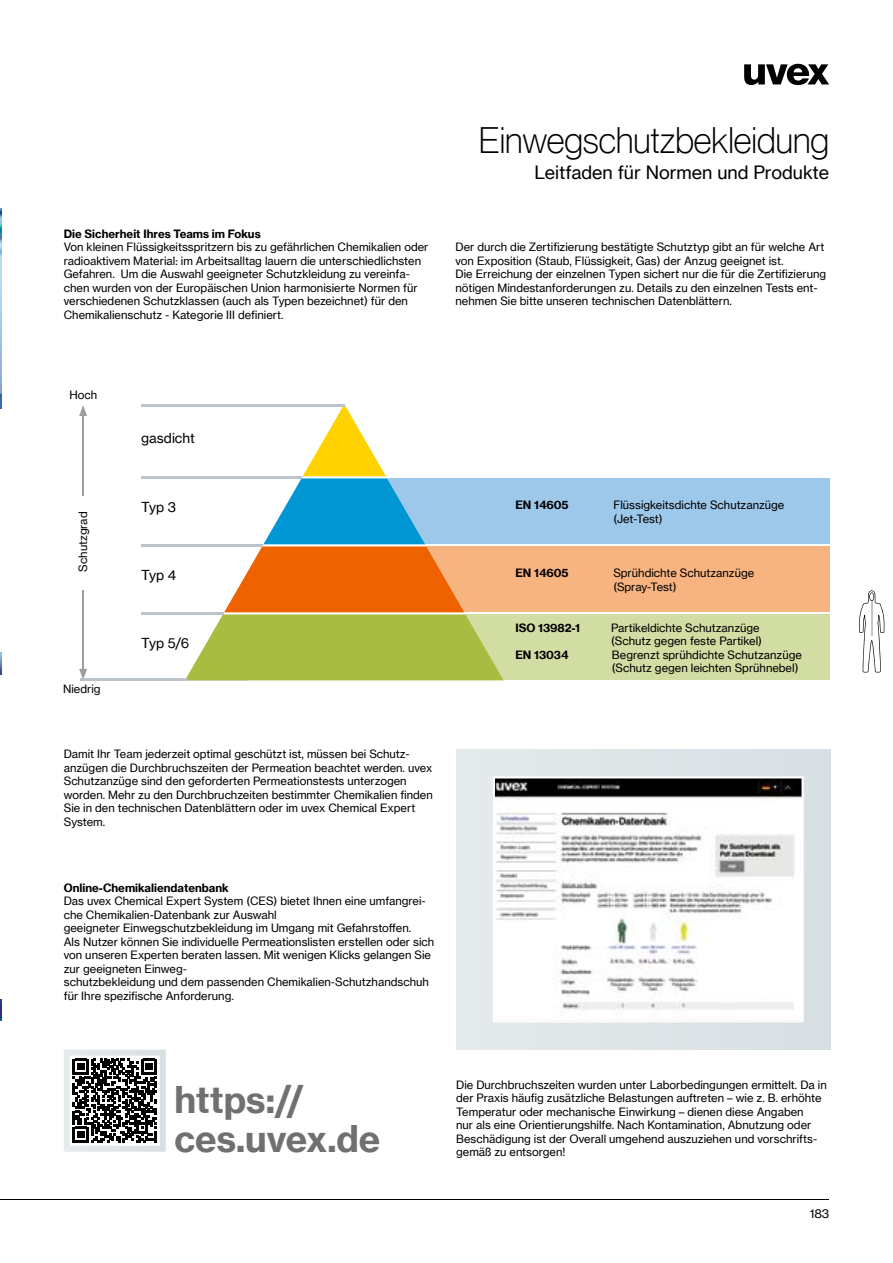
<style>
.page{position:relative;width:893px;height:1263px;background:#fff}
.page>*{position:absolute;margin:0;border:0;box-sizing:border-box;transform-origin:0 0}
.t1{font:36px "N Haas Grotesk DS Pro 35 X Lt";color:#000}
.t2{font:36px/39px "N Haas Grotesk TX Pro 75 Bd";color:#6f7070}
.t3{font:18px "N Haas Grotesk TX Pro 55 Rg";color:#000}
.t4{font:13.5px "N Haas Grotesk TX Pro 55 Rg";color:#000}
.t5{font:12px "N Haas Grotesk TX Pro 55 Rg";color:#000}
.t6{font:11.25px/13.5px "N Haas Grotesk TX Pro 55 Rg";color:#000}
.t7{font:11.25px "N Haas Grotesk TX Pro 75 Bd";color:#000}
</style>
<div class="page">
<hr style="left:141px;top:612px;width:170px;height:2px;background:#bdc3ca">
<hr style="left:141px;top:544px;width:170px;height:2px;background:#bdc3ca">
<div style="left:344px;top:614px;width:486px;height:66px;background:#d2dda3"></div>
<div style="left:344px;top:546px;width:486px;height:66px;background:#f8b480"></div>
<div style="left:344px;top:478px;width:486px;height:66px;background:#9ec8ea"></div>
<svg style="left:185px;top:405px;width:318px;height:275px"></svg>
<hr style="left:141px;top:613px;width:83px;height:2px;background:#bdc3ca">
<hr style="left:141px;top:476px;width:161px;height:3px;background:#bdc3ca">
<hr style="left:141px;top:404px;width:204px;height:2px;background:#bdc3ca">
<hr style="left:82px;top:414px;width:2px;height:257px;background:#9d9e9e">
<svg style="left:79px;top:669px;width:8px;height:9px"></svg>
<svg style="left:79px;top:405px;width:8px;height:11px"></svg>
<div style="left:77px;top:496px;width:13px;height:93px;background:#fff"></div>
<img style="left:0;top:208px;width:1px;height:200px">
<svg style="left:0;top:653px;width:1px;height:21px"></svg>
<svg style="left:0;top:999px;width:1px;height:21px"></svg>
<svg style="left:744px;top:64px;width:85px;height:21px"></svg>
<hr style="left:0;top:1199px;width:829px;height:1px;background:#000">
<hr style="left:80px;top:678px;width:106px;height:3px;background:#bdc3ca">
<div style="left:456px;top:749px;width:374px;height:300px;background:#e0e6e8"></div>
<svg style="left:493px;top:776px;width:311px;height:246px;background:#dfdfdf"></svg>
<hr style="left:141px;top:544px;width:33px;height:3px;background:#bdc3ca">
<svg style="left:64px;top:1049px;width:102px;height:103px"></svg>
<svg style="left:859px;top:590px;width:25px;height:82px"></svg>
<hr style="left:871px;top:600px;width:1px;height:35px;background:#c5c7c7">
<h1 class="t1" style="left:479px;top:120px;width:352px">Einwegschutzbekleidung</h1>
<h2 class="t3" style="left:535px;top:161px;width:296px">Leitfaden für Normen und Produkte</h2>
<p class="t7" style="left:64px;top:227px;width:198px">Die Sicherheit Ihres Teams im Fokus</p>
<p class="t6" style="left:64px;top:241px;width:366px">Von kleinen Flüssigkeitsspritzern bis zu gefährlichen Chemikalien oder radioaktivem Material: im Arbeitsalltag lauern die unterschiedlichsten Gefahren. Um die Auswahl geeigneter Schutzkleidung zu vereinfa&shy;chen wurden von der Europäischen Union harmonisierte Normen für verschiedenen Schutzklassen (auch als Typen bezeichnet) für den Chemikalienschutz - Kategorie III definiert.</p>
<p class="t6" style="left:455px;top:241px;width:372px">Der durch die Zertifizierung bestätigte Schutztyp gibt an für welche Art von Exposition (Staub, Flüssigkeit, Gas) der Anzug geeignet ist.<br>Die Erreichung der einzelnen Typen sichert nur die für die Zertifizierung nötigen Mindestanforderungen zu. Details zu den einzelnen Tests ent&shy;nehmen Sie bitte unseren technischen Datenblättern.</p>
<p class="t6" style="left:70px;top:388px;width:29px">Hoch</p>
<p class="t6" style="left:76px;top:571px;width:61px;rotate:-90deg">Schutzgrad</p>
<p class="t6" style="left:63px;top:682px;width:39px">Niedrig</p>
<p class="t4" style="left:141px;top:430px;width:55px">gasdicht</p>
<p class="t4" style="left:141px;top:498px;width:36px">Typ 3</p>
<p class="t4" style="left:141px;top:566px;width:36px">Typ 4</p>
<p class="t4" style="left:141px;top:634px;width:50px">Typ 5/6</p>
<p class="t6" style="left:64px;top:747px;width:371px">Damit Ihr Team jederzeit optimal geschützt ist, müssen bei Schutz&shy;anzügen die Durchbruchszeiten der Permeation beachtet werden. uvex Schutzanzüge sind den geforderten Permeationstests unterzogen worden. Mehr zu den Durchbruchzeiten bestimmter Chemikalien finden Sie in den technischen Datenblättern oder im uvex Chemical Expert System.</p>
<p class="t7" style="left:64px;top:881px;width:167px">Online-Chemikaliendatenbank</p>
<p class="t6" style="left:64px;top:894px;width:372px">Das uvex Chemical Expert System (CES) bietet Ihnen eine umfangrei&shy;che Chemikalien-Datenbank zur Auswahl<br>geeigneter Einwegschutzbekleidung im Umgang mit Gefahrstoffen.<br>Als Nutzer können Sie individuelle Permeationslisten er stellen oder sich von unseren Experten beraten lassen. Mit wenigen Klicks gelangen Sie zur geeigneten Einweg-<br>schutzbekleidung und dem passenden Chemikalien- Schutzhandschuh für Ihre spezifische Anforderung.</p>
<p class="t7" style="left:515px;top:498px;width:55px">EN 14605</p>
<p class="t6" style="left:613px;top:498px;width:173px">Flüssigkeitsdichte Schutzanzüge (Jet-Test)</p>
<p class="t7" style="left:515px;top:566px;width:55px">EN 14605</p>
<p class="t6" style="left:613px;top:566px;width:142px">Sprühdichte Schutzanzüge (Spray-Test)</p>
<p class="t7" style="left:515px;top:620px;width:66px">ISO 13982-1</p>
<p class="t6" style="left:611px;top:621px;width:152px">Partikeldichte Schutzanzüge (Schutz gegen feste Partikel)</p>
<p class="t7" style="left:515px;top:647px;width:55px">EN 13034</p>
<p class="t6" style="left:612px;top:648px;width:191px">Begrenzt sprühdichte Schutzanzüge (Schutz gegen leichten Sprühnebel)</p>
<h1 class="t2" style="left:174px;top:1080px;width:207px">https:// ces.uvex.de</h1>
<p class="t6" style="left:456px;top:1078px;width:372px">Die Durchbruchszeiten wurden unter Laborbedingungen ermittelt. Da in der Praxis häufig zusätzliche Belastungen auftreten – wie z. B. erhöhte Temperatur oder mechanische Einwirkung – dienen diese Angaben<br>nur als eine Orientierungshilfe. Nach Kontamination, Abnutzung oder Beschädigung ist der Overall umgehend auszuziehen und vorschrifts&shy;gemäß zu entsorgen!</p>
<p class="t5" style="left:810px;top:1206px;width:21px">183</p>
</div>
